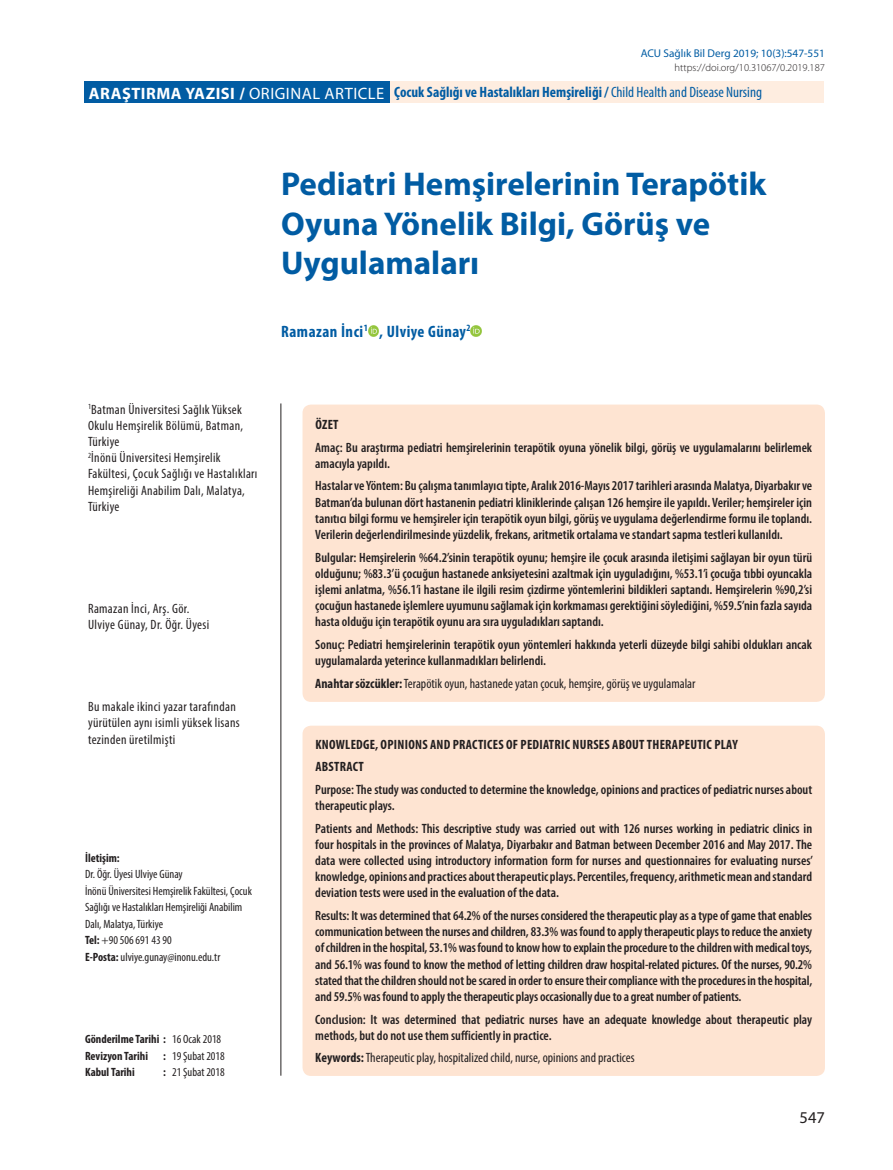
<style>
.page{position:relative;width:893px;height:1170px;background:#fff}
.page>*{position:absolute;margin:0;border:0;box-sizing:border-box;transform-origin:0 0}
.t1{font:700 33px/39.6px "Myriad Pro";color:#015ca3}
.t2{font:700 condensed 16.5px "Myriad Pro";letter-spacing:.03em;color:#015ca3}
.t3{font:16.5px "Myriad Pro";color:#231f20}
.t4{font:700 condensed 15px "Myriad Pro";color:#015ca3}
.t5{font:600 condensed 13.5px/16.2px "Myriad Pro";color:#231f20}
.t6{font:condensed 13.5px/16.2px "Myriad Pro";letter-spacing:.025em;color:#231f20}
.t7{font:condensed 13.5px "Myriad Pro";color:#231f20}
.t8{font:700 condensed 13.5px/22.5px "Myriad Pro";letter-spacing:.02em;color:#231f20}
.t9{font:condensed 12px/16.5px "Myriad Pro";color:#231f20}
.t10{font:700 condensed 12px/16.5px "Myriad Pro";color:#231f20}
.t11{font:11.25px "Myriad Pro";color:#015ca3}
.t12{font:300 10.5px "Myriad Pro";color:#231f20}
.s1{font-stretch:normal;font-size:16.5px;color:#fff}
.s2{font-weight:400;font-stretch:normal;font-size:16.5px;color:#fff}
.s3{font-weight:400}
.s4{font-weight:700}
</style>
<div class="page">
<hr style="left:280px;top:403px;width:1px;height:672px;background:#231f20">
<div style="left:389px;top:82px;width:435px;height:21px;background:#feede0"></div>
<div style="left:84px;top:82px;width:305px;height:21px;background:#015ca3"></div>
<svg style="left:368px;top:326px;width:11px;height:10px"></svg>
<svg style="left:471px;top:326px;width:11px;height:10px"></svg>
<div style="left:302px;top:404px;width:523px;height:297px;background:#fee4d2;border-radius:9px"></div>
<div style="left:302px;top:725px;width:523px;height:350px;background:#fee4d2;border-radius:9px"></div>
<p class="t11" style="left:641px;top:46px;width:186px">ACU Sağlık Bil Derg 2019; 10(3):547-551</p>
<p class="t12" style="left:675px;top:62px;width:152px">https://doi.org/10.31067/0.2019.187</p>
<p class="t4" style="left:89px;top:82px;width:675px"><span class="s1">ARAŞTIRMA YAZISI /</span> <span class="s2">ORIGINAL ARTICLE</span> Çocuk Sağlığı ve Hastalıkları Hemşireliği / <span class="s3">Child Health and Disease Nursing</span></p>
<h1 class="t1" style="left:281px;top:163px;width:487px">Pediatri Hemşirelerinin Terapötik<br>Oyuna Yönelik Bilgi, Görüş ve<br>Uygulamaları</h1>
<p class="t6" style="left:88px;top:401px;width:171px"><sup>1</sup>Batman Üniversitesi Sağlık Yüksek<br>Okulu Hemşirelik Bölümü, Batman,<br>Türkiye<br><sup>2</sup>İnönü Üniversitesi Hemşirelik<br>Fakültesi, Çocuk Sağlığı ve Hastalıkları<br>Hemşireliği Anabilim Dalı, Malatya,<br>Türkiye</p>
<p class="t6" style="left:88px;top:600px;width:123px">Ramazan İnci, Arş. Gör.<br>Ulviye Günay, Dr. Öğr. Üyesi</p>
<p class="t6" style="left:88px;top:698px;width:153px">Bu makale ikinci yazar tarafından yürütülen aynı isimli yüksek lisans tezinden üretilmişti</p>
<p class="t10" style="left:85px;top:849px;width:36px">İletişim:</p>
<p class="t9" style="left:85px;top:865px;width:168px">Dr. Öğr. Üyesi Ulviye Günay<br>İnönü Üniversitesi Hemşirelik Fakültesi, Çocuk Sağlığı ve Hastalıkları Hemşireliği Anabilim Dalı, Malatya, Türkiye<br><span class="s4">Tel:</span> +90 506 691 43 90<br><span class="s4">E-Posta:</span> ulviye.gunay@inonu.edu.tr</p>
<p class="t10" style="left:85px;top:1030px;width:138px">Gönderilme Tarihi : <span class="s3">16 Ocak 2018<br></span>Revizyon Tarihi</p>
<p class="t9" style="left:163px;top:1047px;width:63px"><span class="s4">:</span> 19 Şubat 2018</p>
<p class="t10" style="left:85px;top:1063px;width:51px">Kabul Tarihi</p>
<p class="t9" style="left:163px;top:1063px;width:63px"><span class="s4">:</span> 21 Şubat 2018</p>
<p class="t2" style="left:281px;top:321px;width:191px">Ramazan İnci<sup>1</sup> , Ulviye Günay<sup>2</sup></p>
<p class="t8" style="left:315px;top:413px;width:25px">ÖZET</p>
<p class="t5" style="left:315px;top:439px;width:498px">Amaç: Bu araştırma pediatri hemşirelerinin terapötik oyuna yönelik bilgi, görüş ve uygulamalarını belirlemek amacıyla yapıldı.</p>
<p class="t5" style="left:315px;top:478px;width:498px;text-align:justify">Hastalar ve Yöntem: Bu çalışma tanımlayıcı tipte, Aralık 2016-Mayıs 2017 tarihleri arasında Malatya, Diyarbakır ve Batman’da bulunan dört hastanenin pediatri kliniklerinde çalışan 126 hemşire ile yapıldı. Veriler; hemşireler için tanıtıcı bilgi formu ve hemşireler için terapötik oyun bilgi, görüş ve uygulama değerlendirme formu ile toplandı.<br>Verilerin değerlendirilmesinde yüzdelik, frekans, aritmetik ortalama ve standart sapma testleri kullanıldı.</p>
<p class="t5" style="left:315px;top:549px;width:498px;text-align:justify">Bulgular: Hemşirelerin %64.2’sinin terapötik oyunu; hemşire ile çocuk arasında iletişimi sağlayan bir oyun türü olduğunu; %83.3’ü çocuğun hastanede anksiyetesini azaltmak için uyguladığını, %53.1’i çocuğa tıbbi oyuncakla işlemi anlatma, %56.1’i hastane ile ilgili resim çizdirme yöntemlerini bildikleri saptandı. Hemşirelerin %90,2’si çocuğun hastanede işlemlere uyumunu sağlamak için korkmaması gerektiğini söylediğini, %59.5’nin fazla sayıda hasta olduğu için terapötik oyunu ara sıra uyguladıkları saptandı.</p>
<p class="t5" style="left:315px;top:636px;width:498px">Sonuç: Pediatri hemşirelerinin terapötik oyun yöntemleri hakkında yeterli düzeyde bilgi sahibi oldukları ancak uygulamalarda yeterince kullanmadıkları belirlendi.</p>
<p class="t7" style="left:315px;top:675px;width:382px"><span class="s4">Anahtar sözcükler:</span> Terapötik oyun, hastanede yatan çocuk, hemşire, görüş ve uygulamalar</p>
<p class="t8" style="left:315px;top:732px;width:424px">KNOWLEDGE, OPINIONS AND PRACTICES OF PEDIATRIC NURSES ABOUT THERAPEUTIC PLAY<br>ABSTRACT</p>
<p class="t5" style="left:315px;top:781px;width:498px">Purpose: The study was conducted to determine the knowledge, opinions and practices of pediatric nurses about therapeutic plays.</p>
<p class="t5" style="left:315px;top:820px;width:499px;text-align:justify">Patients and Methods: This descriptive study was carried out with 126 nurses working in pediatric clinics in four hospitals in the provinces of Malatya, Diyarbakır and Batman between December 2016 and May 2017. The data were collected using introductory information form for nurses and questionnaires for evaluating nurses’ knowledge, opinions and practices about therapeutic plays. Percentiles, frequency, arithmetic mean and standard deviation tests were used in the evaluation of the data.</p>
<p class="t5" style="left:315px;top:907px;width:498px;text-align:justify">Results: It was determined that 64.2% of the nurses considered the therapeutic play as a type of game that enables communication between the nurses and children, 83.3% was found to apply therapeutic plays to reduce the anxiety of children in the hospital, 53.1% was found to know how to explain the procedure to the children with medical toys, and 56.1% was found to know the method of letting children draw hospital-related pictures. Of the nurses, 90.2% stated that the children should not be scared in order to ensure their compliance with the procedures in the hospital, and 59.5% was found to apply the therapeutic plays occasionally due to a great number of patients.</p>
<p class="t5" style="left:315px;top:1011px;width:498px">Conclusion: It was determined that pediatric nurses have an adequate knowledge about therapeutic play methods, but do not use them sufficiently in practice.</p>
<p class="t7" style="left:315px;top:1049px;width:321px"><span class="s4">Keywords:</span> Therapeutic play, hospitalized child, nurse, opinions and practices</p>
<p class="t3" style="left:799px;top:1106px;width:27px">547</p>
</div>
